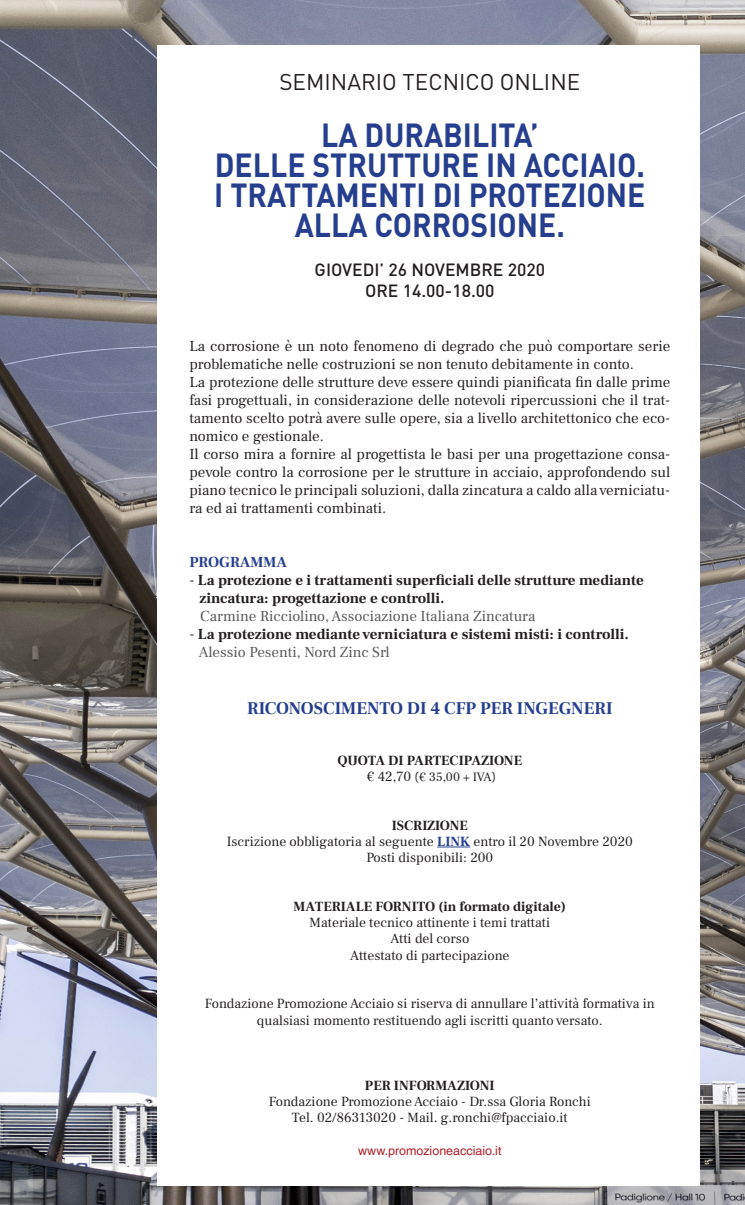
<style>
.page{position:relative;width:745px;height:1205px;background:#fff}
.page>*{position:absolute;margin:0;border:0;box-sizing:border-box;transform-origin:0 0}
.t1{font:700 33px "DIN Pro";color:#253f8e;scale:.91 1}
.t2{font:22.5px "DIN Pro";color:#231f20}
.t3{font:500 17.5px "DIN Pro";color:#231f20}
.t4{font:700 17.5px "Frank Ruhl Libre";color:#253f8e}
.t5{font:15px/18px "Frank Ruhl Libre";color:#231f20}
.t6{font:700 15px "Frank Ruhl Libre";color:#231f20}
.t7{font:15px "Frank Ruhl Libre";color:#57585a}
.t8{font:700 15px "Frank Ruhl Libre";color:#253f8e}
.t9{font:13.75px/16.2px "Frank Ruhl Libre";color:#231f20;text-align:center}
.t10{font:700 13.75px "Frank Ruhl Libre";color:#231f20}
.t11{font:12.5px "Helvetica World";color:#ad2129}
.t12{font:12.5px "Frank Ruhl Libre";letter-spacing:-.01em;color:#231f20}
.s1{font-weight:400}
.s2{font-size:13.75px}
.s3{font-weight:700;color:#253f8e}
</style>
<div class="page">
<img style="left:0;top:0;width:744px;height:1205px">
<div style="left:158px;top:45px;width:541px;height:1140px;background:#fff"></div>
<hr style="left:437px;top:846px;width:33px;height:1px;background:#253f8e">
<p class="t2" style="left:279px;top:64px;width:302px">SEMINARIO TECNICO ONLINE</p>
<p class="t1" style="left:321px;top:108px;width:240px">LA DURABILITA’</p>
<p class="t1" style="left:215px;top:138px;width:474px">DELLE STRUTTURE IN ACCIAIO.</p>
<p class="t1" style="left:214px;top:168px;width:475px">I TRATTAMENTI DI PROTEZIONE</p>
<p class="t1" style="left:294px;top:198px;width:298px">ALLA CORROSIONE.</p>
<p class="t3" style="left:314px;top:256px;width:232px">GIOVEDI’ 26 NOVEMBRE 2020</p>
<p class="t3" style="left:365px;top:277px;width:131px">ORE 14.00-18.00</p>
<p class="t5" style="left:189px;top:337px;width:482px">La corrosione è un noto fenomeno di degrado che può comportare serie problematiche nelle costruzioni se non tenuto debitamente in conto.</p>
<p class="t5" style="left:189px;top:373px;width:482px;text-align:justify">La protezione delle strutture deve essere quindi pianificata fin dalle prime fasi progettuali, in considerazione delle notevoli ripercussioni che il trat&shy;tamento scelto potrà avere sulle opere, sia a livello architettonico che eco&shy;nomico e gestionale.</p>
<p class="t5" style="left:189px;top:445px;width:482px">Il corso mira a fornire al progettista le basi per una progettazione consa&shy;pevole contro la corrosione per le strutture in acciaio, approfondendo sul</p>
<p class="t5" style="left:189px;top:481px;width:482px">piano tecnico le principali soluzioni, dalla zincatura a caldo alla verniciatu&shy;ra ed ai trattamenti combinati.</p>
<p class="t8" style="left:189px;top:553px;width:99px">PROGRAMMA</p>
<p class="t6" style="left:189px;top:571px;width:456px"><span class="s1">-</span> La protezione e i trattamenti superficiali delle strutture mediante</p>
<p class="t6" style="left:199px;top:589px;width:247px">zincatura: progettazione e controlli.</p>
<p class="t7" style="left:200px;top:607px;width:337px">Carmine Ricciolino, Associazione Italiana Zincatura</p>
<p class="t6" style="left:189px;top:625px;width:441px"><span class="s1">-</span> La protezione mediante verniciatura e sistemi misti: i controlli.</p>
<p class="t7" style="left:199px;top:643px;width:192px">Alessio Pesenti, Nord Zinc Srl</p>
<p class="t4" style="left:247px;top:698px;width:366px">RICONOSCIMENTO DI 4 CFP PER INGEGNERI</p>
<p class="t10" style="left:337px;top:752px;width:186px">QUOTA DI PARTECIPAZIONE</p>
<p class="t12" style="left:366px;top:769px;width:131px"><span class="s2">€ 42,70 (</span>€ 35,00 + IVA<span class="s2">)</span></p>
<p class="t10" style="left:391px;top:817px;width:78px">ISCRIZIONE</p>
<p class="t9" style="left:227px;top:833px;width:407px">Iscrizione obbligatoria al seguente <span class="s3">LINK</span> entro il 20 Novembre 2020</p>
<p class="t9" style="left:366px;top:849px;width:128px">Posti disponibili: 200</p>
<p class="t10" style="left:293px;top:898px;width:274px">MATERIALE FORNITO (in formato digitale)</p>
<p class="t9" style="left:309px;top:914px;width:242px">Materiale tecnico attinente i temi trattati</p>
<p class="t9" style="left:390px;top:931px;width:80px">Atti del corso</p>
<p class="t9" style="left:350px;top:947px;width:161px">Attestato di partecipazione</p>
<p class="t9" style="left:204px;top:996px;width:451px">Fondazione Promozione Acciaio si riserva di annullare l’attività formativa in qualsiasi momento restituendo agli iscritti quanto versato.</p>
<p class="t10" style="left:365px;top:1077px;width:131px">PER INFORMAZIONI</p>
<p class="t9" style="left:268px;top:1093px;width:323px">Fondazione Promozione Acciaio - Dr.ssa Gloria Ronchi</p>
<p class="t9" style="left:292px;top:1109px;width:277px">Tel. 02/86313020 - Mail. g.ronchi@fpacciaio.it</p>
<p class="t11" style="left:358px;top:1143px;width:145px">www.promozioneacciaio.it</p>
</div>
